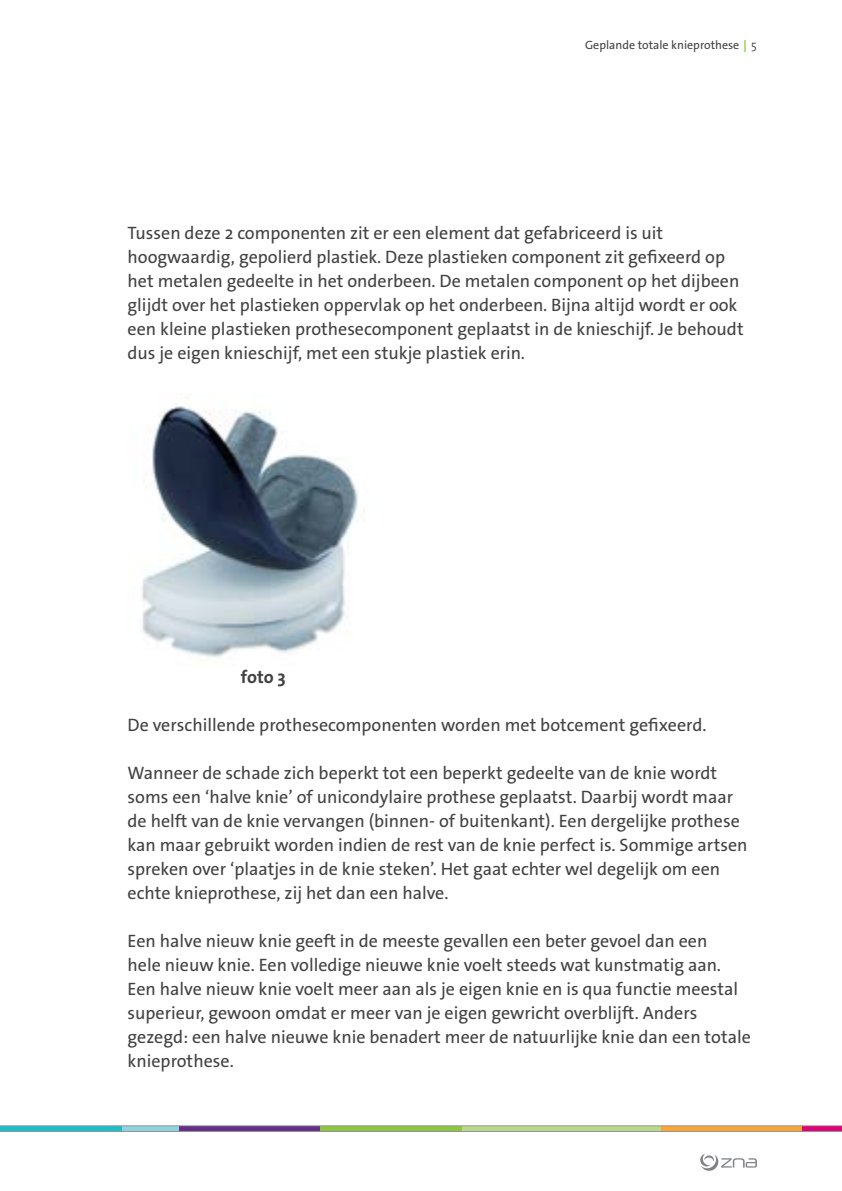
<style>
.page{position:relative;width:842px;height:1191px;background:#fff}
.page>*{position:absolute;margin:0;border:0;box-sizing:border-box;transform-origin:0 0}
.t1{font:18px/24px "The Sans Os F";color:#414042}
.t2{font:700 18px "The Sans Os F";color:#414042}
.t3{font:12px "The Sans Os F";color:#414042}
.s1{font-weight:700;color:#98cb4f}
.s2{font-weight:300}
</style>
<div class="page">
<svg style="left:0;top:1125px;width:842px;height:6px;background:#9aa387"></svg>
<svg style="left:700px;top:1153px;width:57px;height:18px"></svg>
<img style="left:142px;top:404px;width:222px;height:254px">
<p class="t3" style="left:585px;top:37px;width:173px">Geplande totale knieprothese<span class="s1">↕</span><span class="s2">5</span></p>
<p class="t1" style="left:128px;top:221px;width:618px">Tussen deze 2 componenten zit er een element dat gefabriceerd is uit hoogwaardig, gepolierd plastiek. Deze plastieken component zit gefixeerd op het metalen gedeelte in het onderbeen. De metalen component op het dijbeen glijdt over het plastieken oppervlak op het onderbeen. Bijna altijd wordt er ook een kleine plastieken prothesecomponent geplaatst in de knieschijf. Je behoudt dus je eigen knieschijf, met een stukje plastiek erin.</p>
<p class="t2" style="left:241px;top:665px;width:46px">foto 3</p>
<p class="t1" style="left:128px;top:713px;width:580px">De verschillende prothesecomponenten worden met botcement gefixeerd.</p>
<p class="t1" style="left:128px;top:761px;width:621px">Wanneer de schade zich beperkt tot een beperkt gedeelte van de knie wordt soms een ‘halve knie’ of unicondylaire prothese geplaatst. Daarbij wordt maar de helft van de knie vervangen (binnen- of buitenkant). Een dergelijke prothese kan maar gebruikt worden indien de rest van de knie perfect is. Sommige artsen spreken over ‘plaatjes in de knie steken’. Het gaat echter wel degelijk om een echte knieprothese, zij het dan een halve.</p>
<p class="t1" style="left:128px;top:929px;width:625px">Een halve nieuw knie geeft in de meeste gevallen een beter gevoel dan een<br>hele nieuw knie. Een volledige nieuwe knie voelt steeds wat kunstmatig aan.<br>Een halve nieuw knie voelt meer aan als je eigen knie en is qua functie meestal superieur, gewoon omdat er meer van je eigen gewricht overblijft. Anders gezegd: een halve nieuwe knie benadert meer de natuurlijke knie dan een totale knieprothese.</p>
</div>
